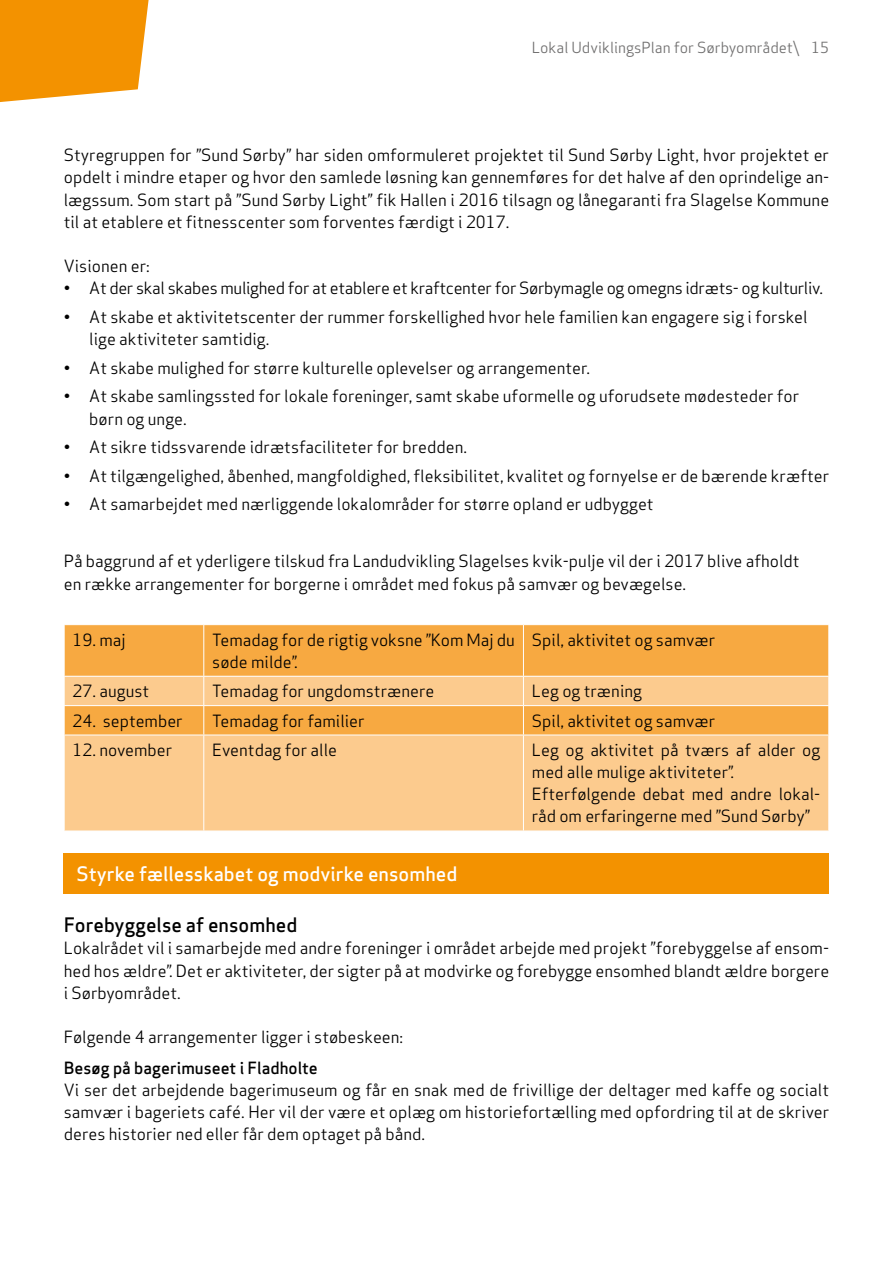
<style>
.page{position:relative;width:893px;height:1263px;background:#fff}
.page>*{position:absolute;margin:0;border:0;box-sizing:border-box;transform-origin:0 0}
.t1{font:500 19.5px "Apex Sans";color:#fff}
.t2{font:500 19.5px "Apex Sans";color:#000}
.t3{font:16.5px/22.2px "Apex Sans";color:#000}
.t4{font:16.5px "Apex Sans";letter-spacing:-.02em;color:#000}
.t5{font:500 16.5px "Apex Sans";color:#000}
.t6{font:15px "Apex Sans";color:#706f6f}
</style>
<div class="page">
<div style="left:65px;top:625px;width:763px;height:51px;background:#f7a941"></div>
<svg style="left:65px;top:677px;width:763px;height:154px;background:#fbc580"></svg>
<hr style="left:203px;top:625px;width:1px;height:51px;background:#fff">
<hr style="left:523px;top:625px;width:1px;height:51px;background:#fff">
<hr style="left:64px;top:705px;width:140px;height:1px;background:#fff">
<svg style="left:64px;top:677px;width:1px;height:58px"></svg>
<hr style="left:204px;top:705px;width:319px;height:1px;background:#fff">
<svg style="left:203px;top:677px;width:1px;height:58px"></svg>
<hr style="left:523px;top:705px;width:306px;height:1px;background:#fff">
<svg style="left:523px;top:677px;width:1px;height:58px"></svg>
<svg style="left:828px;top:677px;width:1px;height:58px"></svg>
<hr style="left:64px;top:735px;width:140px;height:1px;background:#fff">
<hr style="left:204px;top:735px;width:319px;height:1px;background:#fff">
<hr style="left:203px;top:735px;width:1px;height:96px;background:#fff">
<hr style="left:523px;top:735px;width:306px;height:1px;background:#fff">
<hr style="left:523px;top:735px;width:1px;height:96px;background:#fff">
<div style="left:64px;top:853px;width:765px;height:41px;background:#f39200"></div>
<svg style="left:0;top:0;width:149px;height:102px;background:#f49c19"></svg>
<p class="t6" style="left:532px;top:36px;width:299px">Lokal UdviklingsPlan for Sørbyområdet\ 15</p>
<p class="t3" style="left:64px;top:142px;width:767px;text-align:justify">Styregruppen for ”Sund Sørby” har siden omformuleret projektet til Sund Sørby Light, hvor projektet er opdelt i mindre etaper og hvor den samlede løsning kan gennemføres for det halve af den oprindelige an&shy;lægssum. Som start på ”Sund Sørby Light” fik Hallen i 2016 tilsagn og lånegaranti fra Slagelse Kommune til at etablere et fitnesscenter som forventes færdigt i 2017.</p>
<p class="t3" style="left:64px;top:253px;width:88px">Visionen er:</p>
<p class="t4" style="left:64px;top:275px;width:761px">• At der skal skabes mulighed for at etablere et kraftcenter for Sørbymagle og omegns idræts- og kulturliv.</p>
<p class="t3" style="left:89px;top:304px;width:720px;text-indent:-26px">• At skabe et aktivitetscenter der rummer forskellighed hvor hele familien kan engagere sig i forskel lige aktiviteter samtidig.</p>
<p class="t3" style="left:64px;top:355px;width:528px">• At skabe mulighed for større kulturelle oplevelser og arrangementer.</p>
<p class="t3" style="left:89px;top:384px;width:711px;text-indent:-26px">• At skabe samlingssted for lokale foreninger, samt skabe uformelle og uforudsete mødesteder for børn og unge.</p>
<p class="t3" style="left:64px;top:434px;width:405px">• At sikre tidssvarende idrætsfaciliteter for bredden.</p>
<p class="t3" style="left:64px;top:463px;width:767px">• At tilgængelighed, åbenhed, mangfoldighed, fleksibilitet, kvalitet og fornyelse er de bærende kræfter</p>
<p class="t3" style="left:64px;top:491px;width:591px">• At samarbejdet med nærliggende lokalområder for større opland er udbygget</p>
<p class="t3" style="left:64px;top:549px;width:737px">På baggrund af et yderligere tilskud fra Landudvikling Slagelses kvik-pulje vil der i 2017 blive afholdt en række arrangementer for borgerne i området med fokus på samvær og bevægelse.</p>
<p class="t3" style="left:73px;top:627px;width:55px">19. maj</p>
<p class="t3" style="left:212px;top:627px;width:304px">Temadag for de rigtig voksne ”Kom Maj du søde milde”.</p>
<p class="t3" style="left:532px;top:627px;width:185px">Spil, aktivitet og samvær</p>
<p class="t3" style="left:73px;top:678px;width:78px">27. august</p>
<p class="t3" style="left:212px;top:678px;width:224px">Temadag for ungdomstrænere</p>
<p class="t3" style="left:532px;top:678px;width:112px">Leg og træning</p>
<p class="t3" style="left:73px;top:708px;width:112px">24. september</p>
<p class="t3" style="left:212px;top:708px;width:154px">Temadag for familier</p>
<p class="t3" style="left:532px;top:708px;width:185px">Spil, aktivitet og samvær</p>
<p class="t3" style="left:73px;top:737px;width:101px">12. november</p>
<p class="t3" style="left:212px;top:737px;width:126px">Eventdag for alle</p>
<p class="t3" style="left:532px;top:737px;width:290px">Leg og aktivitet på tværs af alder og med alle mulige aktiviteter”.<br>Efterfølgende debat med andre lokal&shy;råd om erfaringerne med ”Sund Sørby”</p>
<p class="t1" style="left:77px;top:856px;width:382px">Styrke fællesskabet og modvirke ensomhed</p>
<p class="t2" style="left:64px;top:908px;width:235px">Forebyggelse af ensomhed</p>
<p class="t3" style="left:64px;top:935px;width:767px;text-align:justify">Lokalrådet vil i samarbejde med andre foreninger i området arbejde med projekt ”forebyggelse af ensom&shy;hed hos ældre”. Det er aktiviteter, der sigter på at modvirke og forebygge ensomhed blandt ældre borgere i Sørbyområdet.</p>
<p class="t3" style="left:64px;top:1024px;width:341px">Følgende 4 arrangementer ligger i støbeskeen:</p>
<p class="t5" style="left:64px;top:1053px;width:256px">Besøg på bagerimuseet i Fladholte</p>
<p class="t3" style="left:64px;top:1077px;width:767px;text-align:justify">Vi ser det arbejdende bagerimuseum og får en snak med de frivillige der deltager med kaffe og socialt samvær i bageriets café. Her vil der være et oplæg om historiefortælling med opfordring til at de skriver deres historier ned eller får dem optaget på bånd.</p>
</div>
